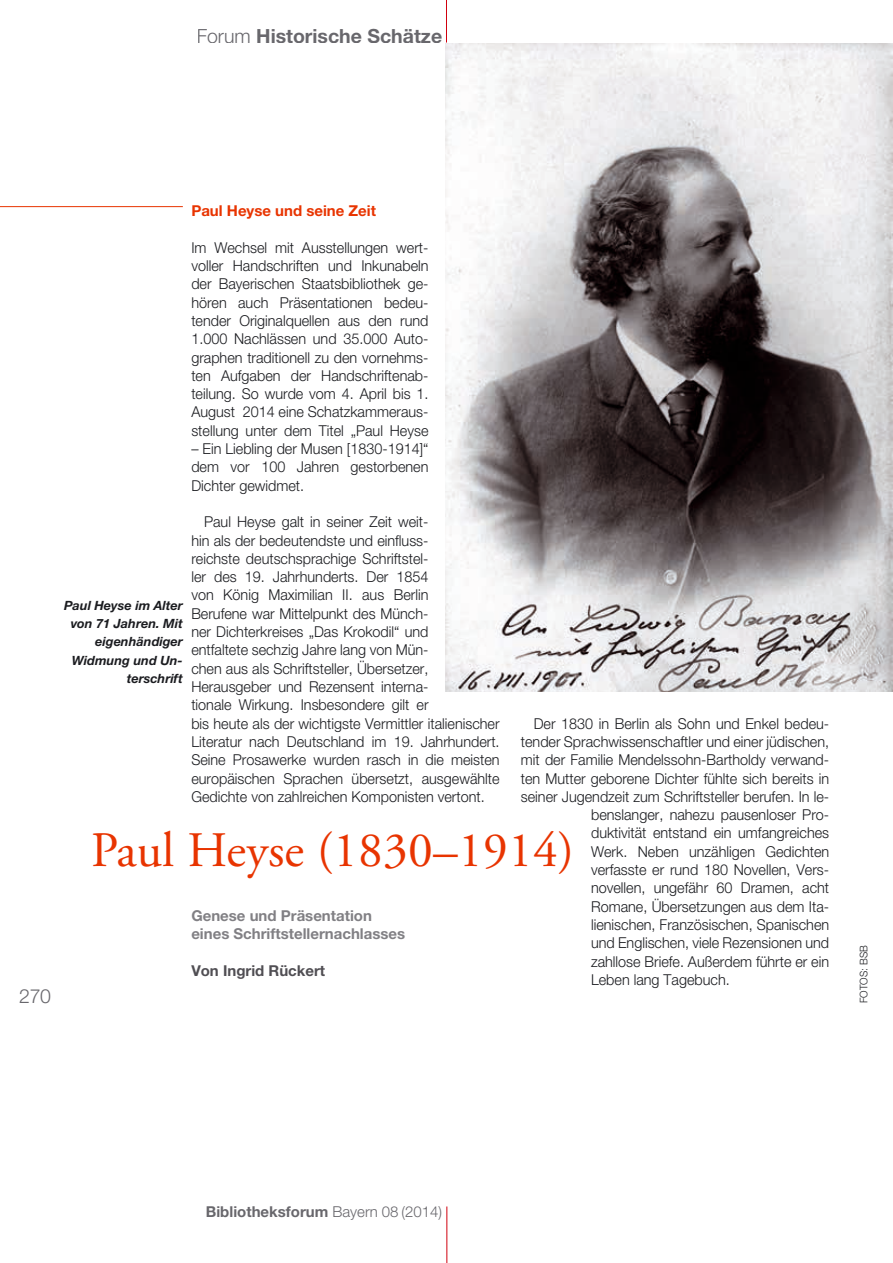
<style>
.page{position:relative;width:893px;height:1263px;background:#fff}
.page>*{position:absolute;margin:0;border:0;box-sizing:border-box;transform-origin:0 0}
.t1{font:49.5px "Adobe Garamond";letter-spacing:.005em;color:#e83400}
.t2{font:700 19.5px "Helvetica Neue";color:#68676c}
.t3{font:300 19.5px "Helvetica Neue";color:#68676c}
.t4{font:300 15px/18.3px "Helvetica Neue";color:#1b1c20;text-align:justify;scale:.96 1}
.t5{font:700 15px/18.3px "Helvetica Neue";color:#818084}
.t6{font:700 15px "Helvetica Neue";color:#68676c}
.t7{font:700 15px "Helvetica Neue";color:#e83400}
.t8{font:700 15px "Helvetica Neue";color:#504e53}
.t9{font:italic 700 12.75px/18.3px "Helvetica Neue";color:#1b1c20;text-align:right}
.t10{font:300 10.5px "Helvetica Neue";color:#1b1c20;scale:.96 1}
.s1{font-weight:300}
</style>
<div class="page">
<hr style="left:0;top:206px;width:183px;height:1px;background:#e83400">
<img style="left:446px;top:44px;width:447px;height:648px">
<hr style="left:446px;top:1206px;width:1px;height:57px;background:#d1010e">
<hr style="left:446px;top:0;width:1px;height:43px;background:#d1010e">
<h2 class="t2" style="left:197px;top:24px;width:247px"><span class="s1">Forum</span> Historische Schätze</h2>
<h2 class="t3" style="left:19px;top:984px;width:33px">270</h2>
<p class="t7" style="left:191px;top:201px;width:186px">Paul Heyse und seine Zeit</p>
<p class="t4" style="left:191px;top:238px;width:249px">Im Wechsel mit Ausstellungen wert&shy;voller Handschriften und Inkunabeln der Bayerischen Staatsbibliothek ge&shy;hören auch Präsentationen bedeu&shy;tender Originalquellen aus den rund 1.000 Nachlässen und 35.000 Auto&shy;graphen traditionell zu den vornehms&shy;ten Aufgaben der Handschriftenab&shy;teilung. So wurde vom 4. April bis 1.<br>August 2014 eine Schatzkammeraus&shy;stellung unter dem Titel „Paul Heyse</p>
<p class="t4" style="left:191px;top:439px;width:249px">– Ein Liebling der Musen [1830-1914]“ dem vor 100 Jahren gestorbenen Dichter gewidmet.</p>
<p class="t4" style="left:191px;top:512px;width:323px;text-align:left;text-indent:13px">Paul Heyse galt in seiner Zeit weit-<br>hin als der bedeutendste und einfluss-<br>reichste deutschsprachige Schriftstel-<br>ler des 19. Jahrhunderts. Der 1854<br>von König Maximilian II. aus Berlin<br>Berufene war Mittelpunkt des Münch-<br>ner Dichterkreises „Das Krokodil“ und<br>entfaltete sechzig Jahre lang von Mün-<br>chen aus als Schriftsteller, Übersetzer, Herausgeber und Rezensent interna-<br>tionale Wirkung. Insbesondere gilt er<br>bis heute als der wichtigste Vermittler italienischer Literatur nach Deutschland im 19. Jahrhundert.<br>Seine Prosawerke wurden rasch in die meisten europäischen Sprachen übersetzt, ausgewählte Gedichte von zahlreichen Komponisten vertont.</p>
<p class="t9" style="left:64px;top:596px;width:120px">Paul Heyse im Alter von 71 Jahren. Mit eigenhändiger<br>Widmung und Un&shy;terschrift</p>
<p class="t4" style="left:534px;top:714px;width:309px">Der 1830 in Berlin als Sohn und Enkel bedeu-</p>
<p class="t4" style="left:521px;top:732px;width:323px">tender Sprachwissenschaftler und einer jüdischen,</p>
<p class="t4" style="left:521px;top:750px;width:323px">mit der Familie Mendelssohn-Bartholdy verwand-</p>
<p class="t4" style="left:521px;top:769px;width:323px">ten Mutter geborene Dichter fühlte sich bereits in</p>
<p class="t4" style="left:521px;top:787px;width:323px">seiner Jugendzeit zum Schriftsteller berufen. In le-</p>
<p class="t4" style="left:591px;top:805px;width:250px">benslanger, nahezu pausenloser Pro-</p>
<p class="t4" style="left:591px;top:823px;width:250px">duktivität entstand ein umfangreiches</p>
<p class="t4" style="left:591px;top:842px;width:250px">Werk. Neben unzähligen Gedichten</p>
<p class="t4" style="left:591px;top:860px;width:250px">verfasste er rund 180 Novellen, Vers-</p>
<p class="t4" style="left:591px;top:878px;width:250px">novellen, ungefähr 60 Dramen, acht</p>
<p class="t4" style="left:591px;top:897px;width:250px">Romane, Übersetzungen aus dem Ita-</p>
<p class="t4" style="left:591px;top:915px;width:250px">lienischen, Französischen, Spanischen</p>
<p class="t4" style="left:591px;top:933px;width:250px">und Englischen, viele Rezensionen und</p>
<p class="t4" style="left:591px;top:952px;width:250px">zahllose Briefe. Außerdem führte er ein</p>
<p class="t4" style="left:591px;top:970px;width:146px">Leben lang Tagebuch.</p>
<h1 class="t1" style="left:91px;top:824px;width:484px">Paul Heyse (1830–1914)</h1>
<p class="t5" style="left:191px;top:906px;width:215px">Genese und Präsentation eines Schriftstellernachlasses</p>
<p class="t8" style="left:191px;top:961px;width:135px">Von Ingrid Rückert</p>
<p class="t10" style="left:857px;top:1003px;width:62px;rotate:-90deg">Fotos: BSB</p>
<p class="t6" style="left:206px;top:1202px;width:238px">Bibliotheksforum <span class="s1">Bayern 08 (2014)</span></p>
</div>
